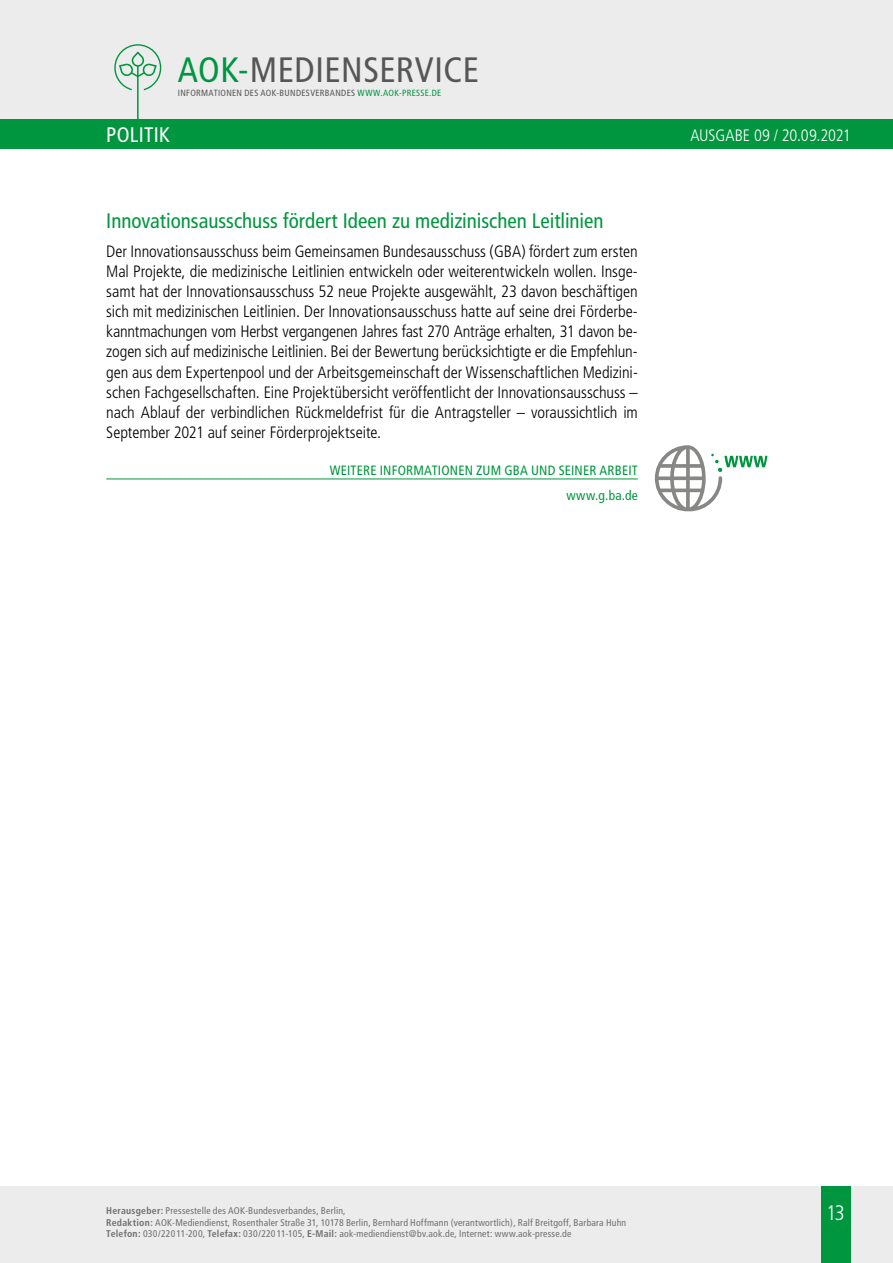
<style>
.page{position:relative;width:893px;height:1263px;background:#fff}
.page>*{position:absolute;margin:0;border:0;box-sizing:border-box;transform-origin:0 0}
.t1{font:condensed 35.25px "Frutiger";letter-spacing:.015em;color:#565656}
.t2{font:condensed 21px "Frutiger";color:#00963f}
.t3{font:condensed 21px "Frutiger";letter-spacing:.015em;color:#fff}
.t4{font:300 condensed 21px "Frutiger";color:#fff}
.t5{font:300 condensed 16.5px/20.1px "Frutiger";letter-spacing:-.005em;color:#000;text-align:justify}
.t6{font:300 condensed 16.5px "Frutiger";letter-spacing:-.01em;color:#fff}
.t7{font:condensed 13.5px/25px "Frutiger";letter-spacing:.015em;color:#00963f;text-align:right}
.t8{font:condensed 9.75px/11.7px "Frutiger";letter-spacing:.02em;color:#6f6f6e}
.t9{font:condensed 9px "Frutiger";letter-spacing:.035em;color:#565656}
.s1{color:#00963f}
.s2{font-weight:700}
</style>
<div class="page">
<div style="left:0;top:1186px;width:893px;height:77px;background:#ececed"></div>
<div style="left:821px;top:1186px;width:29px;height:77px;background:#00963f"></div>
<div style="left:0;top:0;width:893px;height:121px;background:#ececed"></div>
<svg style="left:114px;top:44px;width:47px;height:75px"></svg>
<div style="left:0;top:119px;width:893px;height:30px;background:#00963f"></div>
<hr style="left:106px;top:479px;width:532px;height:1px;background:#00963f">
<svg style="left:655px;top:445px;width:112px;height:66px"></svg>
<h1 class="t1" style="left:178px;top:49px;width:303px"><span class="s1">AOK-</span>MEDIENSERVICE</h1>
<p class="t9" style="left:178px;top:87px;width:265px">INFORMATIONEN DES AOK-BUNDESVERBANDES <span class="s1">WWW.AOK-PRESSE.DE</span></p>
<p class="t3" style="left:106px;top:123px;width:65px">POLITIK</p>
<p class="t6" style="left:690px;top:125px;width:162px">AUSGABE 09 / 20.09.2021</p>
<p class="t2" style="left:106px;top:209px;width:499px">Innovationsausschuss fördert Ideen zu medizinischen Leitlinien</p>
<p class="t5" style="left:106px;top:241px;width:533px">Der Innovationsausschuss beim Gemeinsamen Bundesausschuss (GBA) fördert zum ersten Mal Projekte, die medizinische Leitlinien entwickeln oder weiterentwickeln wollen. Insge&shy;samt hat der Innovationsausschuss 52 neue Projekte ausgewählt, 23 davon beschäftigen sich mit medizinischen Leitlinien. Der Innovationsausschuss hatte auf seine drei Förderbe&shy;kanntmachungen vom Herbst vergangenen Jahres fast 270 Anträge erhalten, 31 davon be&shy;zogen sich auf medizinische Leitlinien. Bei der Bewertung berücksichtigte er die Empfehlun&shy;gen aus dem Expertenpool und der Arbeitsgemeinschaft der Wissenschaftlichen Medizini&shy;schen Fachgesellschaften. Eine Projektübersicht veröffentlicht der Innovationsausschuss – nach Ablauf der verbindlichen Rückmeldefrist für die Antragsteller – voraussichtlich im September 2021 auf seiner Förderprojektseite.</p>
<p class="t7" style="left:330px;top:457px;width:310px">WEITERE INFORMATIONEN ZUM GBA UND SEINER ARBEIT www.g.ba.de</p>
<p class="t8" style="left:106px;top:1205px;width:521px"><span class="s2">Herausgeber:</span> Pressestelle des AOK-Bundesverbandes, Berlin,<br><span class="s2">Redaktion:</span> AOK-Mediendienst, Rosenthaler Straße 31, 10178 Berlin, Bernhard Hoffmann (verantwortlich), Ralf Breitgoff, Barbara Huhn<br><span class="s2">Telefon:</span> 030/22011-200, <span class="s2">Telefax:</span> 030/22011-105, <span class="s2">E-Mail:</span> aok-mediendienst@bv.aok.de, Internet: www.aok-presse.de</p>
<p class="t4" style="left:826px;top:1201px;width:20px">13</p>
</div>
